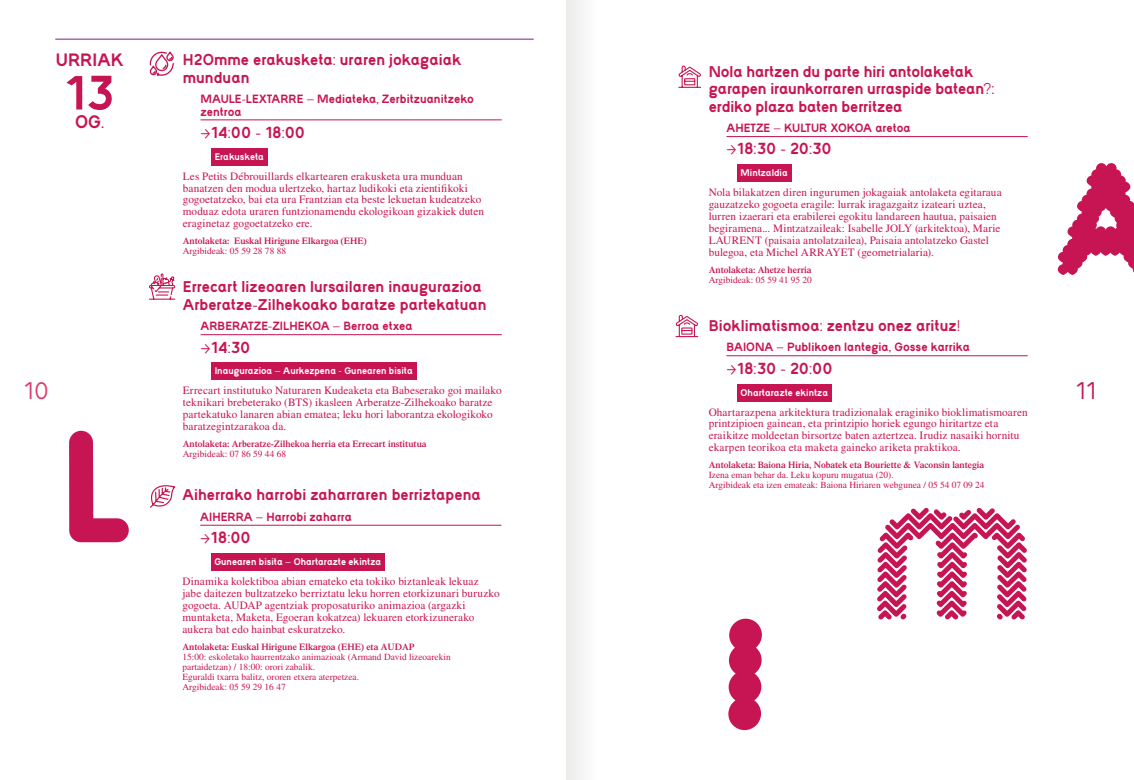
<style>
.page{position:relative;width:1134px;height:780px;background:#fff}
.page>*{position:absolute;margin:0;border:0;box-sizing:border-box;transform-origin:0 0}
.t1{font:700 50px "Cambium BO Straight";color:#c71553}
.t2{font:25px "Cambium BO Straight";color:#d93b6b}
.t3{font:25px "Cambium BO Straight";color:#c71553}
.t4{font:700 18.75px "Cambium BO Straight";color:#c71553}
.t5{font:700 16.62px "Cambium BO Straight";color:#c71553}
.t6{font:700 16.25px/17.5px "Cambium BO Straight";color:#c71553}
.t7{font:700 12.5px/12.5px "Cambium BO Straight";color:#c71553}
.t8{font:11.25px/11.9px "Times LT Std";letter-spacing:.01em;color:#c71553}
.t9{font:700 10px "Cambium BO Straight";color:#fff}
.t10{font:9.38px/10px "Times LT Std";color:#c71553}
.t11{font:600 9.38px "Times LT Std";color:#c71553}
</style>
<div class="page">
<svg style="left:728px;top:618px;width:34px;height:112px"></svg>
<svg style="left:69px;top:431px;width:60px;height:111px"></svg>
<svg style="left:877px;top:507px;width:150px;height:112px"></svg>
<svg style="left:1058px;top:163px;width:76px;height:112px"></svg>
<hr style="left:201px;top:120px;width:301px;height:1px;background:#c71553">
<div style="left:211px;top:148px;width:57px;height:17px;background:#c71553"></div>
<hr style="left:201px;top:334px;width:301px;height:1px;background:#c71553">
<div style="left:211px;top:363px;width:205px;height:17px;background:#c71553"></div>
<svg style="left:149px;top:51px;width:25px;height:26px"></svg>
<svg style="left:149px;top:273px;width:27px;height:27px"></svg>
<hr style="left:726px;top:136px;width:302px;height:1px;background:#c71553">
<div style="left:737px;top:165px;width:54px;height:17px;background:#c71553"></div>
<hr style="left:726px;top:355px;width:302px;height:1px;background:#c71553">
<div style="left:737px;top:384px;width:95px;height:17px;background:#c71553"></div>
<svg style="left:680px;top:65px;width:22px;height:23px"></svg>
<svg style="left:680px;top:314px;width:19px;height:24px"></svg>
<hr style="left:200px;top:525px;width:301px;height:1px;background:#c71553">
<div style="left:211px;top:553px;width:174px;height:17px;background:#c71553"></div>
<svg style="left:150px;top:485px;width:26px;height:23px"></svg>
<hr style="left:55px;top:39px;width:479px;height:1px;background:#831f82">
<div style="left:567px;top:0;width:113px;height:780px;background:linear-gradient(to right,#f6f6f6,#fff)"></div>
<h3 class="t4" style="left:56px;top:48px;width:69px">URRIAK</h3>
<h1 class="t1" style="left:64px;top:62px;width:52px">13</h1>
<h3 class="t4" style="left:75px;top:110px;width:31px">OG.</h3>
<h3 class="t6" style="left:183px;top:51px;width:280px">H2Omme erakusketa: uraren jokagaiak munduan</h3>
<p class="t7" style="left:201px;top:92px;width:275px">MAULE-LEXTARRE – Mediateka, Zerbitzuanitzeko zentroa</p>
<h3 class="t5" style="left:201px;top:122px;width:106px">&gt;14:00 - 18:00</h3>
<p class="t9" style="left:215px;top:150px;width:51px">Erakusketa</p>
<p class="t8" style="left:183px;top:170px;width:303px">Les Petits Débrouillards elkartearen erakusketa ura munduan banatzen den modua ulertzeko, hartaz ludikoki eta zientifikoki gogoetatzeko, bai eta ura Frantzian eta beste lekuetan kudeatzeko moduaz edota uraren funtzionamendu ekologikoan gizakiek duten eraginetaz gogoetatzeko ere.</p>
<p class="t11" style="left:183px;top:235px;width:185px">Antolaketa: Euskal Hirigune Elkargoa (EHE)</p>
<p class="t10" style="left:183px;top:246px;width:105px">Argibideak: 05 59 28 78 88</p>
<h3 class="t6" style="left:183px;top:278px;width:305px">Errecart lizeoaren lursailaren inaugurazioa<br>Arberatze-Zilhekoako baratze partekatuan</h3>
<p class="t7" style="left:201px;top:320px;width:214px">ARBERATZE-ZILHEKOA – Berroa etxea</p>
<h3 class="t5" style="left:201px;top:337px;width:51px">&gt;14:30</h3>
<p class="t9" style="left:215px;top:365px;width:200px">Inaugurazioa – Aurkezpena - Gunearen bisita</p>
<p class="t8" style="left:183px;top:384px;width:320px">Errecart institutuko Naturaren Kudeaketa eta Babeserako goi mailako teknikari brebeterako (BTS) ikasleen Arberatze-Zilhekoako baratze partekatuko lanaren abian ematea; leku hori laborantza ekologikoko baratzegintzarakoa da.</p>
<p class="t11" style="left:183px;top:438px;width:245px">Antolaketa: Arberatze-Zilhekoa herria eta Errecart institutua</p>
<p class="t10" style="left:183px;top:449px;width:105px">Argibideak: 07 86 59 44 68</p>
<h3 class="t6" style="left:709px;top:62px;width:287px">Nola hartzen du parte hiri antolaketak garapen iraunkorraren urraspide batean?: erdiko plaza baten berritzea</h3>
<p class="t7" style="left:726px;top:122px;width:186px">AHETZE – KULTUR XOKOA aretoa</p>
<h3 class="t5" style="left:726px;top:139px;width:107px">&gt;18:30 - 20:30</h3>
<p class="t9" style="left:741px;top:167px;width:49px">Mintzaldia</p>
<p class="t8" style="left:709px;top:186px;width:294px">Nola bilakatzen diren ingurumen jokagaiak antolaketa egitaraua gauzatzeko gogoeta eragile: lurrak iragazgaitz izateari uztea, lurren izaerari eta erabilerei egokitu landareen hautua, paisaien begiramena... Mintzatzaileak: Isabelle JOLY (arkitektoa), Marie LAURENT (paisaia antolatzailea), Paisaia antolatzeko Gastel bulegoa, eta Michel ARRAYET (geometrialaria).</p>
<p class="t11" style="left:709px;top:264px;width:104px">Antolaketa: Ahetze herria</p>
<p class="t10" style="left:709px;top:274px;width:105px">Argibideak: 05 59 41 95 20</p>
<h3 class="t6" style="left:709px;top:316px;width:253px">Bioklimatismoa: zentzu onez arituz!</h3>
<p class="t7" style="left:726px;top:341px;width:245px">BAIONA – Publikoen lantegia, Gosse karrika</p>
<h3 class="t5" style="left:726px;top:358px;width:108px">&gt;18:30 - 20:00</h3>
<p class="t9" style="left:741px;top:386px;width:89px">Ohartarazte ekintza</p>
<p class="t8" style="left:709px;top:406px;width:320px">Ohartarazpena arkitektura tradizionalak eraginiko bioklimatismoaren printzipioen gainean, eta printzipio horiek egungo hiritartze eta eraikitze moldeetan birsortze baten aztertzea. Irudiz nasaiki hornitu ekarpen teorikoa eta maketa gaineko ariketa praktikoa.</p>
<p class="t11" style="left:709px;top:459px;width:277px">Antolaketa: Baiona Hiria, Nobatek eta Bouriette &amp; Vaconsin lantegia</p>
<p class="t10" style="left:709px;top:470px;width:277px">Izena eman behar da. Leku kopuru mugatua (20).<br>Argibideak eta izen emateak: Baiona Hiriaren webgunea / 05 54 07 09 24</p>
<h2 class="t2" style="left:23px;top:378px;width:27px">10</h2>
<h2 class="t3" style="left:1075px;top:378px;width:22px">11</h2>
<h3 class="t6" style="left:182px;top:486px;width:300px">Aiherrako harrobi zaharraren berriztapena</h3>
<p class="t7" style="left:200px;top:510px;width:153px">AIHERRA – Harrobi zaharra</p>
<h3 class="t5" style="left:200px;top:527px;width:52px">&gt;18:00</h3>
<p class="t9" style="left:214px;top:555px;width:168px">Gunearen bisita – Ohartarazte ekintza</p>
<p class="t8" style="left:182px;top:575px;width:319px">Dinamika kolektiboa abian emateko eta tokiko biztanleak lekuaz jabe daitezen bultzatzeko berriztatu leku horren etorkizunari buruzko gogoeta. AUDAP agentziak proposaturiko animazioa (argazki muntaketa, Maketa, Egoeran kokatzea) lekuaren etorkizunerako aukera bat edo hainbat eskuratzeko.</p>
<p class="t11" style="left:182px;top:640px;width:234px">Antolaketa: Euskal Hirigune Elkargoa (EHE) eta AUDAP</p>
<p class="t10" style="left:182px;top:651px;width:270px">15:00: eskoletako haurrentzako animazioak (Armand David lizeoarekin partaidetzan) / 18:00: orori zabalik.<br>Eguraldi txarra balitz, ororen etxera aterpetzea.<br>Argibideak: 05 59 29 16 47</p>
</div>
